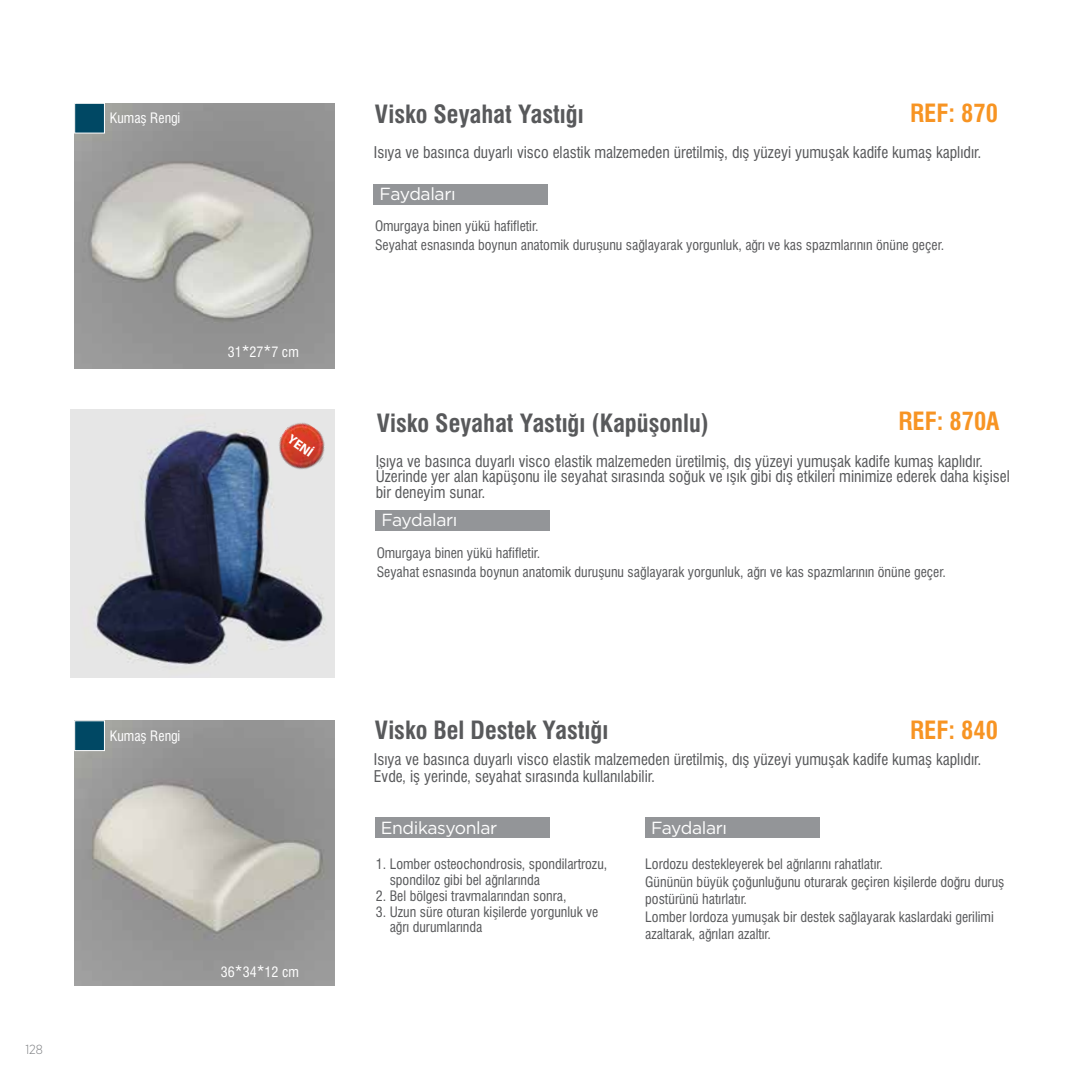
<style>
.page{position:relative;width:1092px;height:1092px;background:#fff}
.page>*{position:absolute;margin:0;border:0;box-sizing:border-box;transform-origin:0 0}
.t1{font:24.5px "Swiss Condensed Bold Tr";color:#58595b}
.t2{font:24.5px "Swiss Condensed Bold Tr";color:#f79423}
.t3{font:17.5px "Gotham";letter-spacing:-.02em;color:#fff}
.t4{font:15.75px/15.4px "Swiss Condensed Tr";color:#58595b}
.t5{font:14px/17.5px "Swiss Condensed Tr";color:#58595b}
.t6{font:14px "Swiss Condensed Tr";color:#fff}
.t7{font:700 13.47px "Myriad Pro";color:#fff}
.t8{font:300 13.12px "Gotham Narrow";color:#808285}
.s1{font-size:15.75px}
</style>
<div class="page">
<img style="left:74px;top:103px;width:261px;height:265px">
<img style="left:74px;top:720px;width:261px;height:265px">
<div style="left:375px;top:817px;width:174px;height:21px;background:#939598"></div>
<div style="left:645px;top:817px;width:174px;height:21px;background:#939598"></div>
<div style="left:374px;top:184px;width:174px;height:20px;background:#939598"></div>
<div style="left:375px;top:510px;width:174px;height:21px;background:#939598"></div>
<div style="left:74px;top:103px;width:31px;height:30px;background:#004864;border:1px solid #fff"></div>
<div style="left:74px;top:720px;width:31px;height:30px;background:#004864;border:1px solid #fff"></div>
<img style="left:70px;top:409px;width:265px;height:268px">
<img style="left:269px;top:415px;width:65px;height:64px">
<p class="t8" style="left:25px;top:1040px;width:19px">128</p>
<p class="t6" style="left:110px;top:110px;width:72px">Kumaş Rengi</p>
<p class="t6" style="left:228px;top:344px;width:72px">31<span class="s1">*</span>27<span class="s1">*</span>7 cm</p>
<p class="t7" style="left:294px;top:430px;width:30px;rotate:35deg">YENİ</p>
<p class="t6" style="left:110px;top:727px;width:72px">Kumaş Rengi</p>
<p class="t6" style="left:221px;top:963px;width:79px">36<span class="s1">*</span>34<span class="s1">*</span>12 cm</p>
<h1 class="t1" style="left:375px;top:100px;width:210px">Visko Seyahat Yastığı</h1>
<h1 class="t2" style="left:910px;top:98px;width:89px">REF: 870</h1>
<p class="t4" style="left:374px;top:145px;width:609px">Isıya ve basınca duyarlı visco elastik malzemeden üretilmiş, dış yüzeyi yumuşak kadife kumaş kaplıdır.</p>
<p class="t3" style="left:379px;top:184px;width:78px">Faydaları</p>
<p class="t5" style="left:375px;top:217px;width:570px;line-height:18.9px">Omurgaya binen yükü hafifletir.<br>Seyahat esnasında boynun anatomik duruşunu sağlayarak yorgunluk, ağrı ve kas spazmlarının önüne geçer.</p>
<h1 class="t1" style="left:377px;top:408px;width:334px">Visko Seyahat Yastığı (Kapüşonlu)</h1>
<h1 class="t2" style="left:898px;top:406px;width:103px">REF: 870A</h1>
<p class="t4" style="left:375px;top:453px;width:635px">Isıya ve basınca duyarlı visco elastik malzemeden üretilmiş, dış yüzeyi yumuşak kadife kumaş kaplıdır.<br>Üzerinde yer alan kapüşonu ile seyahat sırasında soğuk ve ışık gibi dış etkileri minimize ederek daha kişisel bir deneyim sunar.</p>
<p class="t3" style="left:381px;top:510px;width:78px">Faydaları</p>
<p class="t5" style="left:377px;top:543px;width:570px;line-height:18.9px">Omurgaya binen yükü hafifletir.<br>Seyahat esnasında boynun anatomik duruşunu sağlayarak yorgunluk, ağrı ve kas spazmlarının önüne geçer.</p>
<h1 class="t1" style="left:375px;top:715px;width:235px">Visko Bel Destek Yastığı</h1>
<h1 class="t2" style="left:910px;top:715px;width:89px">REF: 840</h1>
<p class="t4" style="left:374px;top:750px;width:609px;line-height:17.5px">Isıya ve basınca duyarlı visco elastik malzemeden üretilmiş, dış yüzeyi yumuşak kadife kumaş kaplıdır.<br>Evde, iş yerinde, seyahat sırasında kullanılabilir.</p>
<p class="t3" style="left:380px;top:817px;width:118px">Endikasyonlar</p>
<p class="t5" style="left:389px;top:856px;width:219px;line-height:15.8px;text-indent:-14px">1. Lomber osteochondrosis, spondilartrozu, spondiloz gibi bel ağrılarında</p>
<p class="t5" style="left:376px;top:887px;width:192px">2. Bel bölgesi travmalarından sonra,</p>
<p class="t5" style="left:389px;top:903px;width:210px;line-height:15.8px;text-indent:-14px">3. Uzun süre oturan kişilerde yorgunluk ve ağrı durumlarında</p>
<p class="t3" style="left:651px;top:817px;width:78px">Faydaları</p>
<p class="t5" style="left:645px;top:855px;width:360px">Lordozu destekleyerek bel ağrılarını rahatlatır.<br>Gününün büyük çoğunluğunu oturarak geçiren kişilerde doğru duruş postürünü hatırlatır.<br>Lomber lordoza yumuşak bir destek sağlayarak kaslardaki gerilimi azaltarak, ağrıları azaltır.</p>
</div>
